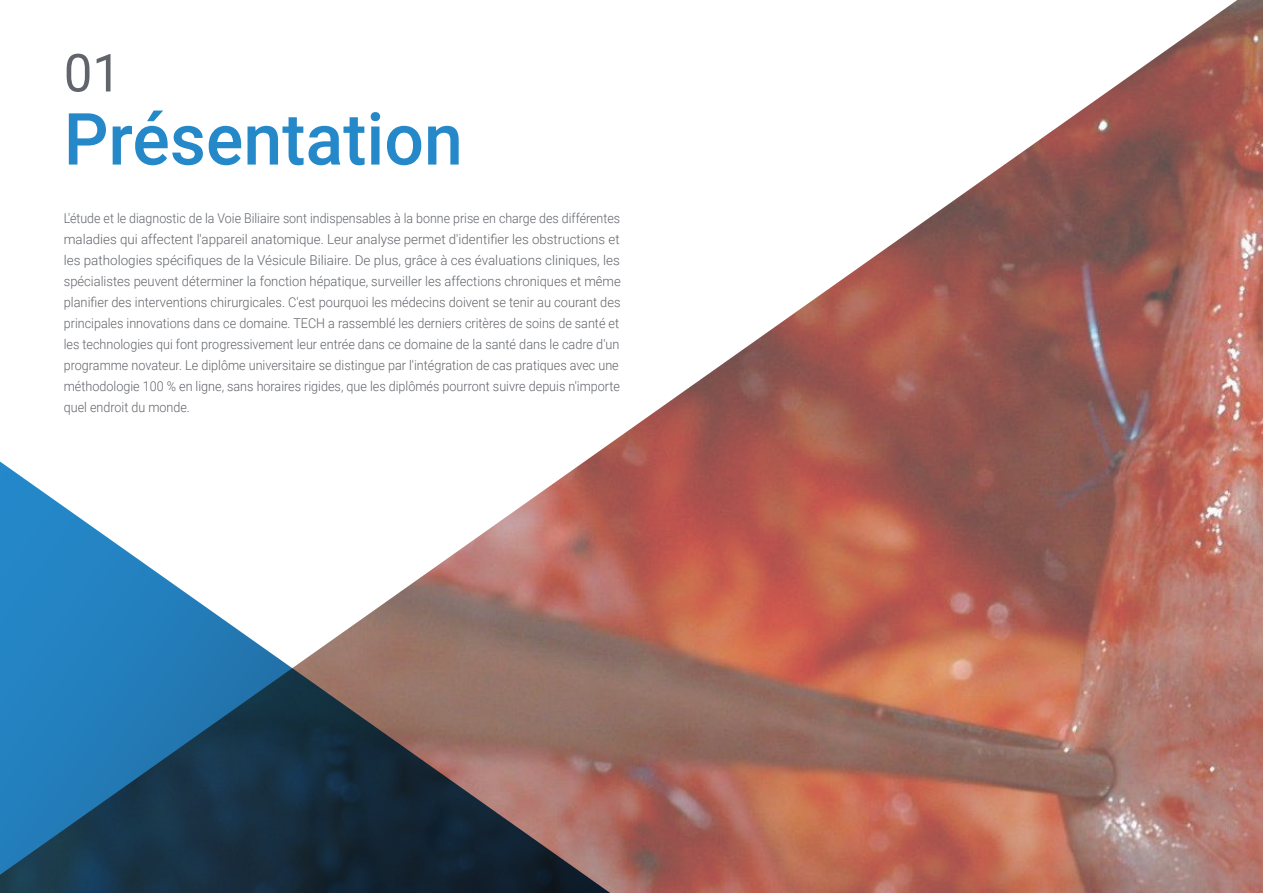
<style>
.page{position:relative;width:1263px;height:893px;background:#fff}
.page>*{position:absolute;margin:0;border:0;box-sizing:border-box;transform-origin:0 0}
.t1{font:500 72px "Roboto";color:#2488c9}
.t2{font:52.5px "Roboto";color:#61646a}
.t3{font:300 13.5px/21px "Roboto";color:#61646a;scale:.92 1}
</style>
<div class="page">
<img style="left:606px;top:0;width:657px;height:893px">
<svg style="left:0;top:446px;width:640px;height:447px"></svg>
<h2 class="t2" style="left:64px;top:36px;width:59px">01</h2>
<h1 class="t1" style="left:64px;top:89px;width:401px">Présentation</h1>
<p class="t3" style="left:64px;top:207px;width:607px">L'étude et le diagnostic de la Voie Biliaire sont indispensables à la bonne prise en charge des différentes maladies qui affectent l'appareil anatomique. Leur analyse permet d'identifier les obstructions et les pathologies spécifiques de la Vésicule Biliaire. De plus, grâce à ces évaluations cliniques, les spécialistes peuvent déterminer la fonction hépatique, surveiller les affections chroniques et même planifier des interventions chirurgicales. C'est pourquoi les médecins doivent se tenir au courant des principales innovations dans ce domaine. TECH a rassemblé les derniers critères de soins de santé et les technologies qui font progressivement leur entrée dans ce domaine de la santé dans le cadre d'un programme novateur. Le diplôme universitaire se distingue par l'intégration de cas pratiques avec une méthodologie 100 % en ligne, sans horaires rigides, que les diplômés pourront suivre depuis n'importe quel endroit du monde.</p>
</div>
